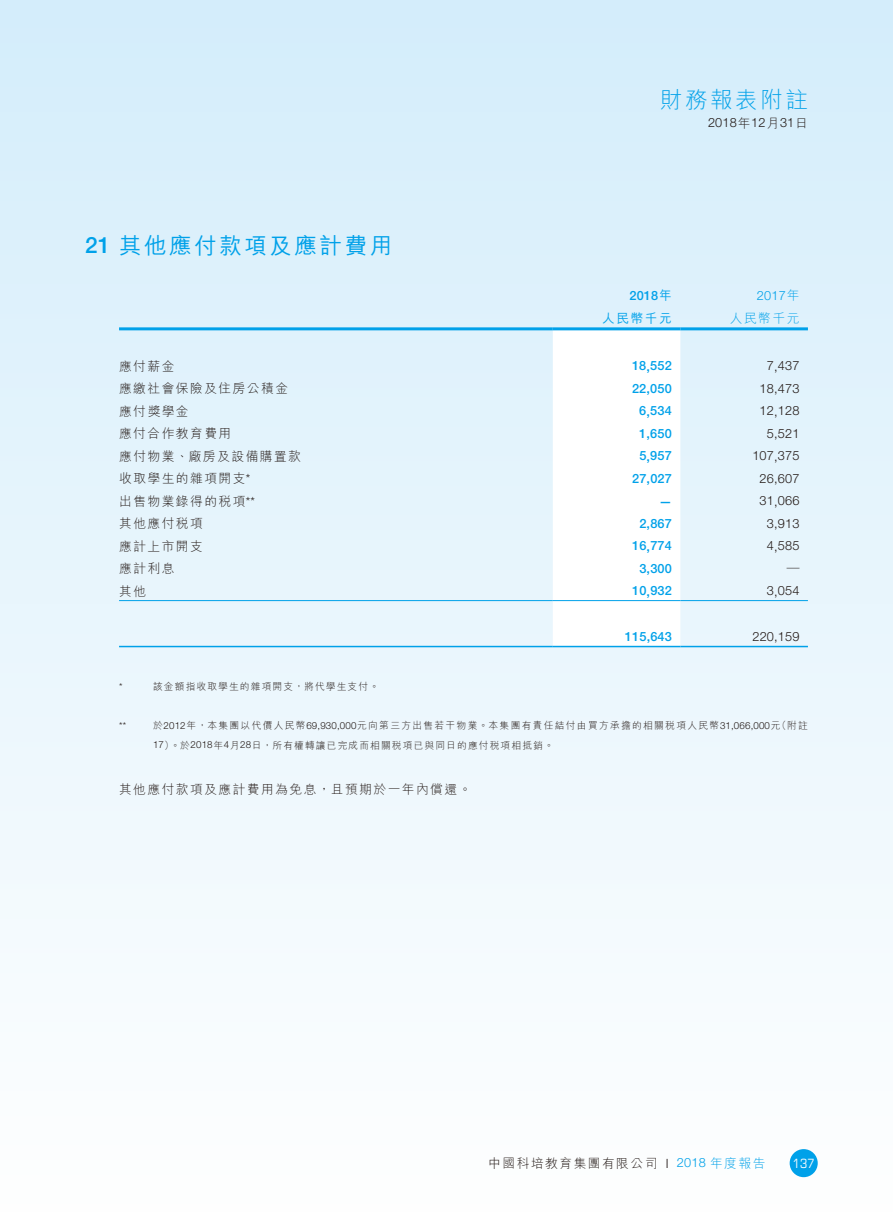
<style>
.page{position:relative;width:893px;height:1212px;background:#fff}
.page>*{position:absolute;margin:0;border:0;box-sizing:border-box;transform-origin:0 0}
.t1{font:500 22.5px "M Hei HK";letter-spacing:.115em;color:#00a1e9}
.t2{font:300 22.5px "M Hei HK";letter-spacing:.115em;color:#00a1e9}
.t3{font:300 12.75px "M Hei HK";letter-spacing:.115em;color:#231916}
.t4{font:300 12.75px "Helvetica Neue";letter-spacing:.015em;color:#231916}
.t5{font:500 12.75px "Helvetica Neue";letter-spacing:.015em;color:#00a1e9}
.t6{font:300 12.75px "Helvetica Neue";color:#00a1e9}
.t7{font:500 12.75px "M Hei HK";letter-spacing:.115em;color:#00a1e9}
.t8{font:300 12.75px "M Hei HK";letter-spacing:.115em;color:#00a1e9}
.t9{font:condensed 12.75px "Eurostile";color:#fff}
.t10{font:300 9.75px/19.5px "M Hei HK";letter-spacing:.115em;color:#231916}
.t11{font:300 9.75px "Helvetica Neue";color:#231916}
.s1{font-family:"Helvetica Neue"}
.s2{font-family:"M Hei HK"}
.s3{font-family:"Helvetica Neue";color:#00a1e9}
.s4{color:#00a1e9}
</style>
<div class="page">
<div style="left:0;top:0;width:893px;height:1212px;background:linear-gradient(to bottom,#d3edfb,#fefefe)"></div>
<div style="left:790px;top:1149px;width:28px;height:28px;background:#00a1e9;border-radius:50%"></div>
<svg style="left:553px;top:330px;width:127px;height:316px"></svg>
<hr style="left:119px;top:327px;width:434px;height:3px;background:#00a1e9">
<hr style="left:553px;top:327px;width:127px;height:3px;background:#00a1e9">
<hr style="left:680px;top:327px;width:128px;height:3px;background:#00a1e9">
<hr style="left:119px;top:600px;width:434px;height:1px;background:#00a1e9">
<hr style="left:553px;top:600px;width:127px;height:1px;background:#00a1e9">
<hr style="left:680px;top:600px;width:128px;height:1px;background:#00a1e9">
<hr style="left:119px;top:646px;width:434px;height:1px;background:#00a1e9">
<hr style="left:553px;top:646px;width:127px;height:1px;background:#00a1e9">
<hr style="left:680px;top:646px;width:128px;height:1px;background:#00a1e9">
<h1 class="t1" style="left:85px;top:229px;width:309px"><span class="s1">21</span> 其他應付款項及應計費用</h1>
<h1 class="t2" style="left:660px;top:84px;width:149px">財務報表附註</h1>
<h2 class="t4" style="left:708px;top:115px;width:101px">2018<span class="s2">年</span>12<span class="s2">月</span>31<span class="s2">日</span></h2>
<h2 class="t5" style="left:629px;top:287px;width:44px">2018<span class="s2">年</span></h2>
<h2 class="t6" style="left:757px;top:287px;width:44px">2017<span class="s2">年</span></h2>
<h2 class="t7" style="left:602px;top:309px;width:71px">人民幣千元</h2>
<h2 class="t8" style="left:730px;top:309px;width:71px">人民幣千元</h2>
<h2 class="t3" style="left:119px;top:357px;width:57px">應付薪金</h2>
<h2 class="t5" style="left:632px;top:358px;width:41px">18,552</h2>
<h2 class="t4" style="left:767px;top:358px;width:34px">7,437</h2>
<h2 class="t3" style="left:119px;top:380px;width:170px">應繳社會保險及住房公積金</h2>
<h2 class="t5" style="left:632px;top:380px;width:41px">22,050</h2>
<h2 class="t4" style="left:760px;top:380px;width:41px">18,473</h2>
<h2 class="t3" style="left:119px;top:402px;width:71px">應付獎學金</h2>
<h2 class="t5" style="left:639px;top:403px;width:34px">6,534</h2>
<h2 class="t4" style="left:760px;top:403px;width:41px">12,128</h2>
<h2 class="t3" style="left:119px;top:425px;width:114px">應付合作教育費用</h2>
<h2 class="t5" style="left:639px;top:425px;width:34px">1,650</h2>
<h2 class="t4" style="left:767px;top:425px;width:34px">5,521</h2>
<h2 class="t3" style="left:119px;top:447px;width:183px">應付物業、廠房及設備購置款</h2>
<h2 class="t5" style="left:639px;top:448px;width:34px">5,957</h2>
<h2 class="t4" style="left:752px;top:448px;width:49px">107,375</h2>
<h2 class="t3" style="left:119px;top:470px;width:133px">收取學生的雜項開支<span class="s1">*</span></h2>
<h2 class="t5" style="left:632px;top:470px;width:41px">27,027</h2>
<h2 class="t4" style="left:760px;top:470px;width:41px">26,607</h2>
<h2 class="t3" style="left:119px;top:492px;width:137px">出售物業錄得的稅項<span class="s1">**</span></h2>
<h2 class="t5" style="left:659px;top:493px;width:14px">—</h2>
<h2 class="t4" style="left:760px;top:493px;width:41px">31,066</h2>
<h2 class="t3" style="left:119px;top:515px;width:85px">其他應付稅項</h2>
<h2 class="t5" style="left:639px;top:515px;width:34px">2,867</h2>
<h2 class="t4" style="left:767px;top:515px;width:34px">3,913</h2>
<h2 class="t3" style="left:119px;top:537px;width:85px">應計上市開支</h2>
<h2 class="t5" style="left:632px;top:538px;width:41px">16,774</h2>
<h2 class="t4" style="left:767px;top:538px;width:34px">4,585</h2>
<h2 class="t3" style="left:119px;top:560px;width:57px">應計利息</h2>
<h2 class="t5" style="left:639px;top:560px;width:34px">3,300</h2>
<h2 class="t3" style="left:787px;top:560px;width:14px">—</h2>
<h2 class="t3" style="left:119px;top:582px;width:28px">其他</h2>
<h2 class="t5" style="left:632px;top:583px;width:41px">10,932</h2>
<h2 class="t4" style="left:767px;top:583px;width:34px">3,054</h2>
<h2 class="t5" style="left:625px;top:628px;width:49px">115,643</h2>
<h2 class="t4" style="left:752px;top:628px;width:49px">220,159</h2>
<p class="t11" style="left:119px;top:681px;width:5px">*</p>
<p class="t10" style="left:153px;top:677px;width:228px">該金額指收取學生的雜項開支，將代學生支付。</p>
<p class="t11" style="left:119px;top:720px;width:9px">**</p>
<p class="t10" style="left:153px;top:716px;width:656px">於<span class="s1">2012</span>年，本集團以代價人民幣<span class="s1">69,930,000</span>元向第三方出售若干物業。本集團有責任結付由買方承擔的相關稅項人民幣<span class="s1">31,066,000</span>元（附註<br><span class="s1">17</span>）。於<span class="s1">2018</span>年<span class="s1">4</span>月<span class="s1">28</span>日，所有權轉讓已完成而相關稅項已與同日的應付稅項相抵銷。</p>
<h2 class="t3" style="left:119px;top:780px;width:354px">其他應付款項及應計費用為免息，且預期於一年內償還。</h2>
<h2 class="t3" style="left:488px;top:1154px;width:278px">中國科培教育集團有限公司 <span class="s1">I</span> <span class="s3">2018</span> <span class="s4">年度報告</span></h2>
<h2 class="t9" style="left:793px;top:1155px;width:23px">137</h2>
</div>
